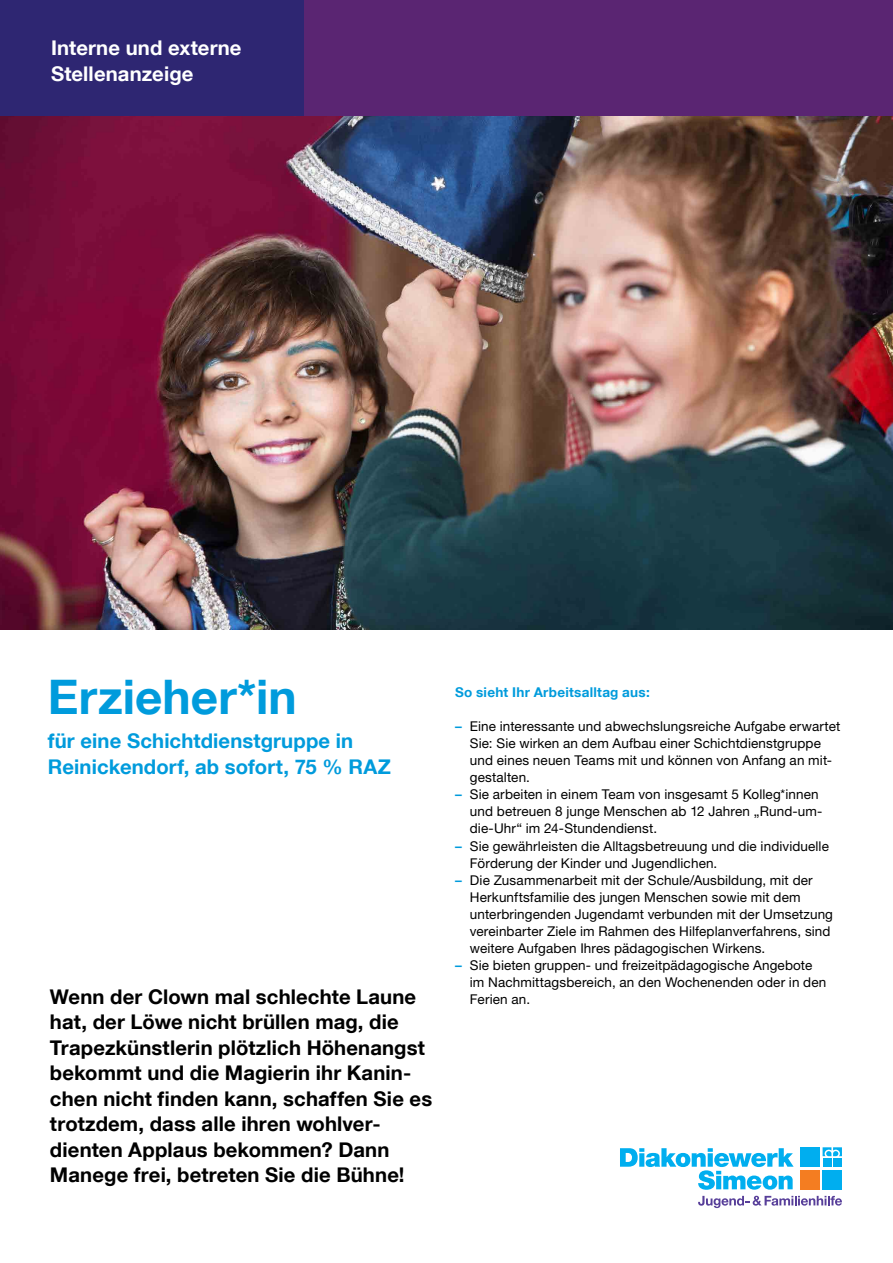
<style>
.page{position:relative;width:893px;height:1263px;background:#fff}
.page>*{position:absolute;margin:0;border:0;box-sizing:border-box;transform-origin:0 0}
._05_Headline_31_75pt{font:700 47.7px "Helvetica Neue LT Com";letter-spacing:.005em;color:#009bdc}
._01_Texte_13_5pt_Bol{font:700 20.25px/25.5px "Helvetica Neue LT Com";letter-spacing:.005em;color:#000}
._01_Texte_13_5pt_Bol-2{font:700 20.25px/25.5px "Helvetica Neue LT Com";letter-spacing:.005em;color:#009bdc}
._01_Texte_13_5pt_Bol-3{font:700 20.25px/25.5px "Helvetica Neue LT Com";letter-spacing:.005em;color:#fff}
._02_Texte_9pt_Roman{font:13.5px/17px "Helvetica Neue LT Pro";letter-spacing:.01em;color:#000}
._03_Texte_9pt_Bold_B{font:700 13.5px "Helvetica Neue LT Com";letter-spacing:.02em;color:#009bdc}
.s1{font-family:"Helvetica Neue LT Com";font-weight:700;color:#009bdc}
</style>
<div class="page">
<div style="left:303px;top:0;width:590px;height:117px;background:#5a2572"></div>
<div style="left:0;top:0;width:303px;height:117px;background:#2e2672"></div>
<img style="left:0;top:117px;width:893px;height:512px">
<svg style="left:698px;top:1196px;width:144px;height:12px"></svg>
<div style="left:800px;top:1170px;width:19px;height:19px;background:#f47d21"></div>
<div style="left:823px;top:1170px;width:19px;height:19px;background:#00aeef"></div>
<div style="left:800px;top:1147px;width:19px;height:20px;background:#00aeef"></div>
<svg style="left:620px;top:1148px;width:174px;height:42px"></svg>
<svg style="left:823px;top:1147px;width:19px;height:9px"></svg>
<div style="left:823px;top:1158px;width:8px;height:9px;background:#00aeef"></div>
<div style="left:833px;top:1158px;width:9px;height:9px;background:#00aeef"></div>
<p class="_01_Texte_13_5pt_Bol-3" style="left:51px;top:35px;width:192px">Interne und externe<br>Stellenanzeige</p>
<p class="_05_Headline_31_75pt" style="left:48px;top:667px;width:250px">Erzieher*in</p>
<p class="_01_Texte_13_5pt_Bol-2" style="left:48px;top:728px;width:345px">für eine Schichtdienstgruppe in<br>Reinickendorf, ab sofort, 75 % RAZ</p>
<p class="_01_Texte_13_5pt_Bol" style="left:50px;top:983px;width:384px">Wenn der Clown mal schlechte Laune hat, der Löwe nicht brüllen mag, die Trapezkünstlerin plötzlich Höhenangst bekommt und die Magierin ihr Kanin&shy;chen nicht finden kann, schaffen Sie es trotzdem, dass alle ihren wohlver&shy;dienten Applaus bekommen? Dann Manege frei, betreten Sie die Bühne!</p>
<p class="_03_Texte_9pt_Bold_B" style="left:455px;top:684px;width:196px">So sieht Ihr Arbeitsalltag aus:</p>
<p class="_02_Texte_9pt_Roman" style="left:470px;top:718px;width:372px;text-indent:-15px"><span class="s1">–</span> Eine interessante und abwechslungsreiche Aufgabe erwartet Sie: Sie wirken an dem Aufbau einer Schichtdienstgruppe und eines neuen Teams mit und können von Anfang an mit&shy;gestalten.</p>
<p class="_02_Texte_9pt_Roman" style="left:470px;top:786px;width:354px;text-indent:-15px"><span class="s1">–</span> Sie arbeiten in einem Team von insgesamt 5 Kolleg*innen und betreuen 8 junge Menschen ab 12 Jahren „Rund-um&shy;die-Uhr“ im 24-Stundendienst.</p>
<p class="_02_Texte_9pt_Roman" style="left:470px;top:837px;width:361px;text-indent:-15px"><span class="s1">–</span> Sie gewährleisten die Alltagsbetreuung und die individuelle<br>Förderung der Kinder und Jugendlichen.</p>
<p class="_02_Texte_9pt_Roman" style="left:470px;top:871px;width:365px;text-indent:-15px"><span class="s1">–</span> Die Zusammenarbeit mit der Schule/Ausbildung, mit der Herkunftsfamilie des jungen Menschen sowie mit dem unterbringenden Jugendamt verbunden mit der Umsetzung vereinbarter Ziele im Rahmen des Hilfeplanverfahrens, sind weitere Aufgaben Ihres pädagogischen Wirkens.</p>
<p class="_02_Texte_9pt_Roman" style="left:470px;top:956px;width:358px;text-indent:-15px"><span class="s1">–</span> Sie bieten gruppen- und freizeitpädagogische Angebote im Nachmittagsbereich, an den Wochenenden oder in den<br>Ferien an.</p>
</div>
